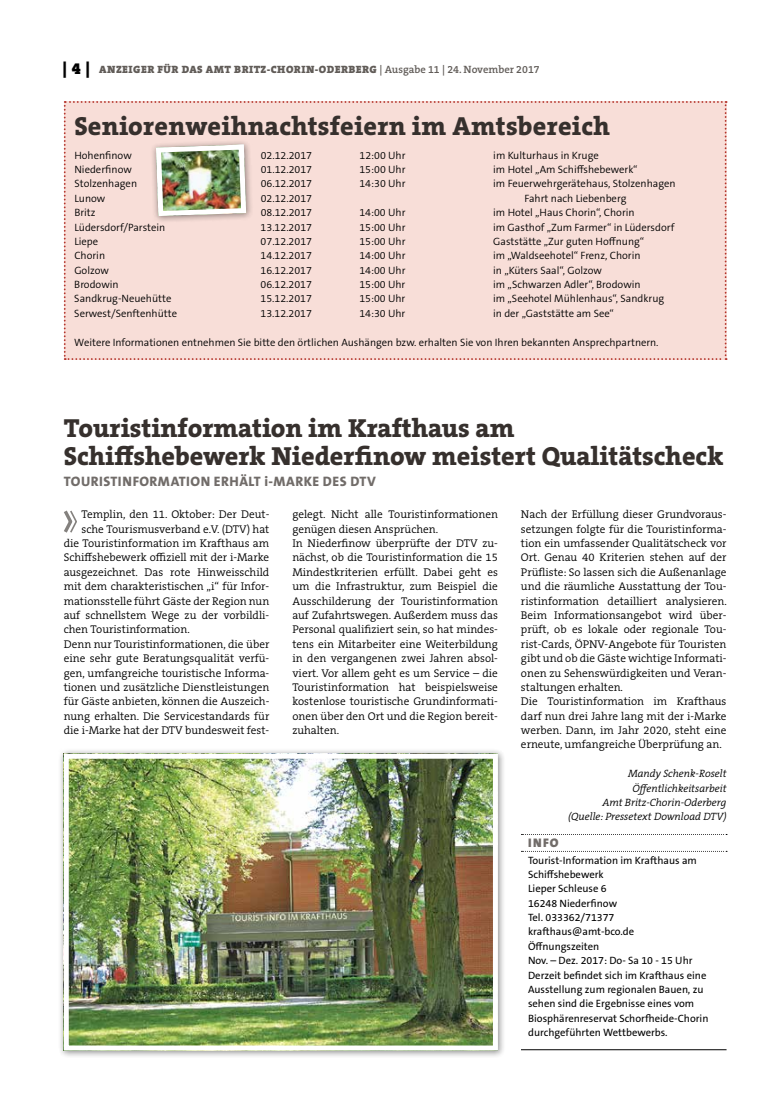
<style>
.page{position:relative;width:762px;height:1117px;background:#fff}
.page>*{position:absolute;margin:0;border:0;box-sizing:border-box;transform-origin:0 0}
.t1{font:800 26.25px/27.5px "The Serif B W8";color:#36302d}
.t2{font:800 13.75px "The Sans B W8";letter-spacing:.035em;color:#716c69}
.t3{font:900 12.5px "The Sans B W9";color:#716c69}
.t4{font:300 11.25px/14.4px "The Serif B W4";color:#000}
.t5{font:300 10.62px "The Sans B W4";color:#000}
.t6{font:10.62px/14.4px "The Sans B W5 Plain";color:#000}
.t7{font:italic 300 10.62px/14.4px "The Serif B W4";color:#000;text-align:right}
.t8{font:900 10.62px "The Serif B W9";letter-spacing:.045em;color:#615c58}
.s1{font-size:16.25px;color:#000}
.s2{font-family:"The Serif B W6";font-weight:600}
</style>
<div class="page">
<svg style="left:521px;top:850px;width:206px;height:1px"></svg>
<hr style="left:521px;top:1048px;width:205px;height:1px;background:#000">
<svg style="left:64px;top:510px;width:13px;height:23px"></svg>
<div style="left:58px;top:747px;width:448px;height:311px;background:#000;opacity:.45"></div>
<img style="left:70px;top:759px;width:422px;height:285px">
<div style="left:64px;top:753px;width:434px;height:297px;border:5px solid #fff"></div>
<div style="left:64px;top:101px;width:662px;height:259px;background:#f8ded8"></div>
<p class="t8" style="left:63px;top:63px;width:478px"><span class="s1">| 4 |</span> ANZEIGER FÜR DAS AMT BRITZ-CHORIN-ODERBERG <span class="s2">| Ausgabe 11 | 24. November 2017</span></p>
<h1 class="t1" style="left:74px;top:112px;width:537px">Seniorenweihnachtsfeiern im Amtsbereich</h1>
<p class="t5" style="left:74px;top:148px;width:59px">Hohenfinow</p>
<p class="t5" style="left:261px;top:148px;width:53px">02.12.2017</p>
<p class="t5" style="left:359px;top:148px;width:48px">12:00 Uhr</p>
<p class="t5" style="left:493px;top:148px;width:107px">im Kulturhaus in Kruge</p>
<p class="t5" style="left:74px;top:162px;width:59px">Niederfinow</p>
<p class="t5" style="left:261px;top:162px;width:53px">01.12.2017</p>
<p class="t5" style="left:359px;top:162px;width:48px">15:00 Uhr</p>
<p class="t5" style="left:493px;top:162px;width:146px">im Hotel „Am Schiffshebewerk“</p>
<p class="t5" style="left:74px;top:177px;width:64px">Stolzenhagen</p>
<p class="t5" style="left:261px;top:177px;width:53px">06.12.2017</p>
<p class="t5" style="left:359px;top:177px;width:48px">14:30 Uhr</p>
<p class="t5" style="left:493px;top:177px;width:184px">im Feuerwehrgerätehaus, Stolzenhagen</p>
<p class="t5" style="left:74px;top:191px;width:32px">Lunow</p>
<p class="t5" style="left:261px;top:191px;width:53px">02.12.2017</p>
<p class="t5" style="left:524px;top:191px;width:103px">Fahrt nach Liebenberg</p>
<p class="t5" style="left:74px;top:206px;width:23px">Britz</p>
<p class="t5" style="left:261px;top:206px;width:53px">08.12.2017</p>
<p class="t5" style="left:359px;top:206px;width:48px">14:00 Uhr</p>
<p class="t5" style="left:493px;top:206px;width:143px">im Hotel „Haus Chorin“, Chorin</p>
<p class="t5" style="left:74px;top:220px;width:93px">Lüdersdorf/Parstein</p>
<p class="t5" style="left:261px;top:220px;width:53px">13.12.2017</p>
<p class="t5" style="left:359px;top:220px;width:48px">15:00 Uhr</p>
<p class="t5" style="left:493px;top:220px;width:183px">im Gasthof „Zum Farmer“ in Lüdersdorf</p>
<p class="t5" style="left:74px;top:234px;width:25px">Liepe</p>
<p class="t5" style="left:261px;top:234px;width:53px">07.12.2017</p>
<p class="t5" style="left:359px;top:234px;width:48px">15:00 Uhr</p>
<p class="t5" style="left:493px;top:234px;width:153px">Gaststätte „Zur guten Hoffnung“</p>
<p class="t5" style="left:74px;top:249px;width:32px">Chorin</p>
<p class="t5" style="left:261px;top:249px;width:53px">14.12.2017</p>
<p class="t5" style="left:359px;top:249px;width:48px">14:00 Uhr</p>
<p class="t5" style="left:493px;top:249px;width:149px">im „Waldseehotel“ Frenz, Chorin</p>
<p class="t5" style="left:74px;top:263px;width:36px">Golzow</p>
<p class="t5" style="left:261px;top:263px;width:53px">16.12.2017</p>
<p class="t5" style="left:359px;top:263px;width:48px">14:00 Uhr</p>
<p class="t5" style="left:493px;top:263px;width:110px">in „Küters Saal“, Golzow</p>
<p class="t5" style="left:74px;top:277px;width:46px">Brodowin</p>
<p class="t5" style="left:261px;top:277px;width:53px">06.12.2017</p>
<p class="t5" style="left:359px;top:277px;width:48px">15:00 Uhr</p>
<p class="t5" style="left:493px;top:277px;width:149px">im „Schwarzen Adler“, Brodowin</p>
<p class="t5" style="left:74px;top:292px;width:99px">Sandkrug-Neuehütte</p>
<p class="t5" style="left:261px;top:292px;width:53px">15.12.2017</p>
<p class="t5" style="left:359px;top:292px;width:48px">15:00 Uhr</p>
<p class="t5" style="left:493px;top:292px;width:172px">im „Seehotel Mühlenhaus“, Sandkrug</p>
<p class="t5" style="left:74px;top:306px;width:104px">Serwest/Senftenhütte</p>
<p class="t5" style="left:261px;top:306px;width:53px">13.12.2017</p>
<p class="t5" style="left:359px;top:306px;width:48px">14:30 Uhr</p>
<p class="t5" style="left:493px;top:306px;width:122px">in der „Gaststätte am See“</p>
<p class="t5" style="left:74px;top:335px;width:586px">Weitere Informationen entnehmen Sie bitte den örtlichen Aushängen bzw. erhalten Sie von Ihren bekannten Ansprechpartnern.</p>
<h1 class="t1" style="left:64px;top:414px;width:661px">Touristinformation im Krafthaus am<br>Schiffshebewerk Niederfinow meistert Qualitätscheck</h1>
<p class="t2" style="left:64px;top:472px;width:313px">TOURISTINFORMATION ERHÄLT i-MARKE DES DTV</p>
<p class="t4" style="left:82px;top:507px;width:189px">Templin, den 11. Oktober: Der Deut-</p>
<p class="t4" style="left:82px;top:521px;width:189px">sche Tourismusverband e.V. (DTV) hat</p>
<p class="t4" style="left:64px;top:536px;width:207px">die Touristinformation im Krafthaus am</p>
<p class="t4" style="left:64px;top:550px;width:207px">Schiffshebewerk offiziell mit der i-Marke</p>
<p class="t4" style="left:64px;top:564px;width:207px">ausgezeichnet. Das rote Hinweisschild</p>
<p class="t4" style="left:64px;top:579px;width:207px">mit dem charakteristischen „i“ für Infor-</p>
<p class="t4" style="left:64px;top:593px;width:207px">mationsstelle führt Gäste der Region nun</p>
<p class="t4" style="left:64px;top:608px;width:207px">auf schnellstem Wege zu der vorbildli-</p>
<p class="t4" style="left:64px;top:622px;width:127px">chen Touristinformation.</p>
<p class="t4" style="left:64px;top:636px;width:207px">Denn nur Touristinformationen, die über</p>
<p class="t4" style="left:64px;top:651px;width:207px">eine sehr gute Beratungsqualität verfü-</p>
<p class="t4" style="left:64px;top:665px;width:207px">gen, umfangreiche touristische Informa-</p>
<p class="t4" style="left:64px;top:679px;width:207px">tionen und zusätzliche Dienstleistungen</p>
<p class="t4" style="left:64px;top:694px;width:207px">für Gäste anbieten, können die Auszeich-</p>
<p class="t4" style="left:64px;top:708px;width:207px">nung erhalten. Die Servicestandards für</p>
<p class="t4" style="left:64px;top:723px;width:207px">die i-Marke hat der DTV bundesweit fest-</p>
<p class="t4" style="left:292px;top:507px;width:207px">gelegt. Nicht alle Touristinformationen genügen diesen Ansprüchen.<br>In Niederfinow überprüfte der DTV zu&shy;nächst, ob die Touristinformation die 15<br>Mindestkriterien erfüllt. Dabei geht es um die Infrastruktur, zum Beispiel die Ausschilderung der Touristinformation auf Zufahrtswegen. Außerdem muss das Personal qualifiziert sein, so hat mindes&shy;tens ein Mitarbeiter eine Weiterbildung in den vergangenen zwei Jahren absol&shy;viert. Vor allem geht es um Service – die Touristinformation hat beispielsweise kostenlose touristische Grundinformati&shy;onen über den Ort und die Region bereit&shy;zuhalten.</p>
<p class="t4" style="left:521px;top:507px;width:207px">Nach der Erfüllung dieser Grundvoraus&shy;setzungen folgte für die Touristinforma&shy;tion ein umfassender Qualitätscheck vor Ort. Genau 40 Kriterien stehen auf der Prüfliste: So lassen sich die Außenanlage und die räumliche Ausstattung der Tou&shy;ristinformation detailliert analysieren.<br>Beim Informationsangebot wird über&shy;prüft, ob es lokale oder regionale Tou&shy;rist-Cards, ÖPNV-Angebote für Touristen gibt und ob die Gäste wichtige Informati&shy;onen zu Sehenswürdigkeiten und Veran&shy;staltungen erhalten.<br>Die Touristinformation im Krafthaus darf nun drei Jahre lang mit der i-Marke werben. Dann, im Jahr 2020, steht eine erneute, umfangreiche Überprüfung an.</p>
<p class="t7" style="left:568px;top:766px;width:160px">Mandy Schenk-Roselt<br>Öffentlichkeitsarbeit<br>Amt Britz-Chorin-Oderberg (Quelle: Pressetext Download DTV)</p>
<p class="t3" style="left:528px;top:834px;width:32px">INFO</p>
<p class="t6" style="left:528px;top:852px;width:182px">Tourist-Information im Krafthaus am<br>Schiffshebewerk<br>Lieper Schleuse 6<br>16248 Niederfinow<br>Tel. 033362/71377 krafthaus@amt-bco.de<br>Öffnungszeiten<br>Nov. – Dez. 2017: Do- Sa 10 - 15 Uhr<br>Derzeit befindet sich im Krafthaus eine<br>Ausstellung zum regionalen Bauen, zu sehen sind die Ergebnisse eines vom<br>Biosphärenreservat Schorfheide-Chorin durchgeführten Wettbewerbs.</p>
</div>
